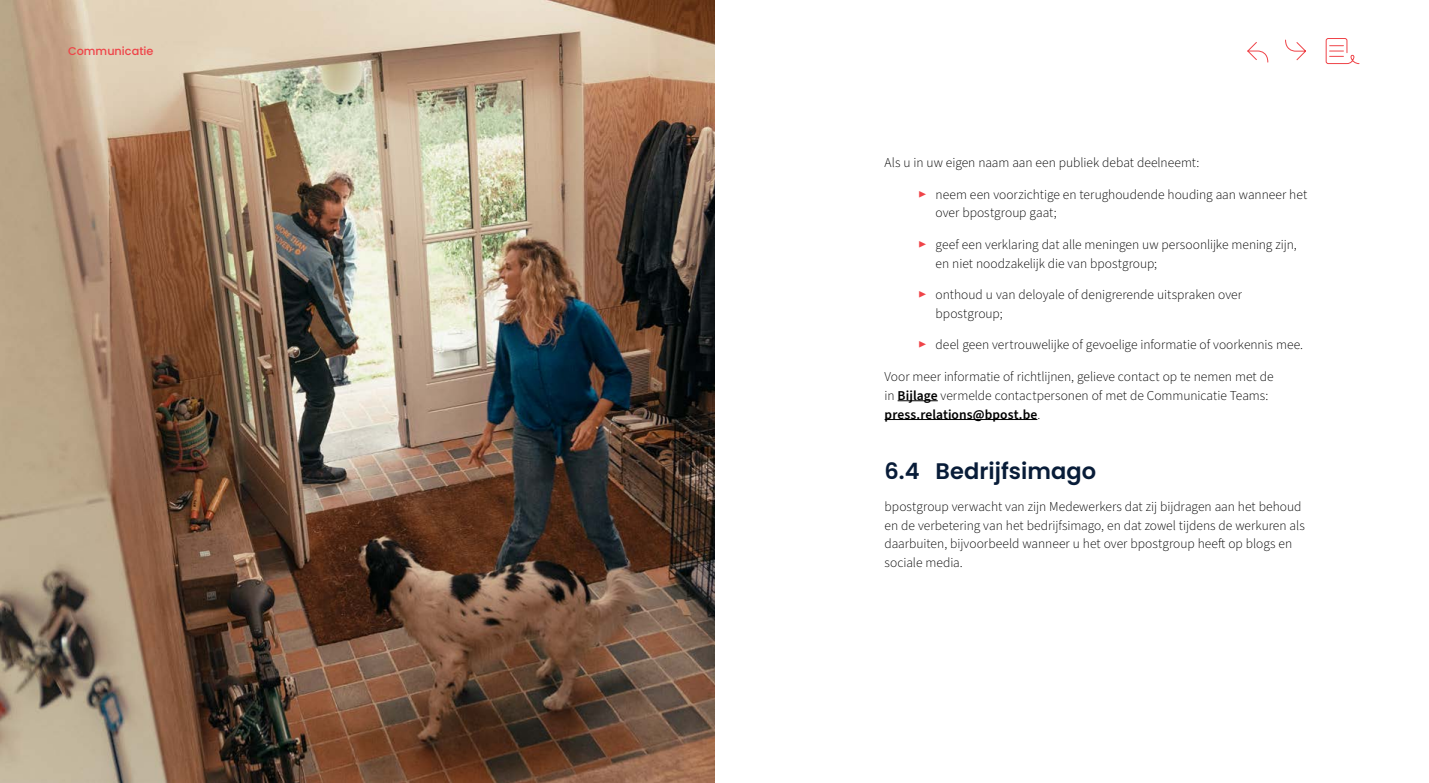
<style>
.page{position:relative;width:1429px;height:783px;background:#fff}
.page>*{position:absolute;margin:0;border:0;box-sizing:border-box;transform-origin:0 0}
.t1{font:600 22.5px "Poppins";color:#081c38}
.t2{font:300 13.5px/18.8px "Source Sans Pro";color:#000}
.t3{font:500 11.25px "Poppins";color:#ef4348}
.s1{color:#ef4348}
.s2{font-weight:600}
</style>
<div class="page">
<hr style="left:897px;top:400px;width:41px;height:1px;background:#000">
<hr style="left:884px;top:419px;width:153px;height:1px;background:#000">
<img style="left:0;top:0;width:714px;height:782px">
<svg style="left:1325px;top:38px;width:34px;height:26px"></svg>
<svg style="left:1285px;top:39px;width:21px;height:22px"></svg>
<svg style="left:1247px;top:42px;width:21px;height:21px"></svg>
<p class="t3" style="left:68px;top:44px;width:87px">Communicatie</p>
<p class="t2" style="left:884px;top:153px;width:316px">Als u in uw eigen naam aan een publiek debat deelneemt:</p>
<p class="t2" style="left:935px;top:185px;width:373px;text-indent:-17px"><span class="s1">▶</span> neem een voorzichtige en terughoudende houding aan wanneer het over bpostgroup gaat;</p>
<p class="t2" style="left:935px;top:235px;width:363px;text-indent:-17px"><span class="s1">▶</span> geef een verklaring dat alle meningen uw persoonlijke mening zijn, en niet noodzakelijk die van bpostgroup;</p>
<p class="t2" style="left:935px;top:285px;width:308px;text-indent:-17px"><span class="s1">▶</span> onthoud u van deloyale of denigrerende uitspraken over bpostgroup;</p>
<p class="t2" style="left:918px;top:336px;width:386px"><span class="s1">▶</span> deel geen vertrouwelijke of gevoelige informatie of voorkennis mee.</p>
<p class="t2" style="left:884px;top:367px;width:390px">Voor meer informatie of richtlijnen, gelieve contact op te nemen met de in <span class="s2">Bijlage</span> vermelde contactpersonen of met de Communicatie Teams: <span class="s2">press.relations@bpost.be</span>.</p>
<h1 class="t1" style="left:884px;top:458px;width:213px">6.4 Bedrijfsimago</h1>
<p class="t2" style="left:884px;top:497px;width:422px">bpostgroup verwacht van zijn Medewerkers dat zij bijdragen aan het behoud en de verbetering van het bedrijfsimago, en dat zowel tijdens de werkuren als daarbuiten, bijvoorbeeld wanneer u het over bpostgroup heeft op blogs en sociale media.</p>
</div>
